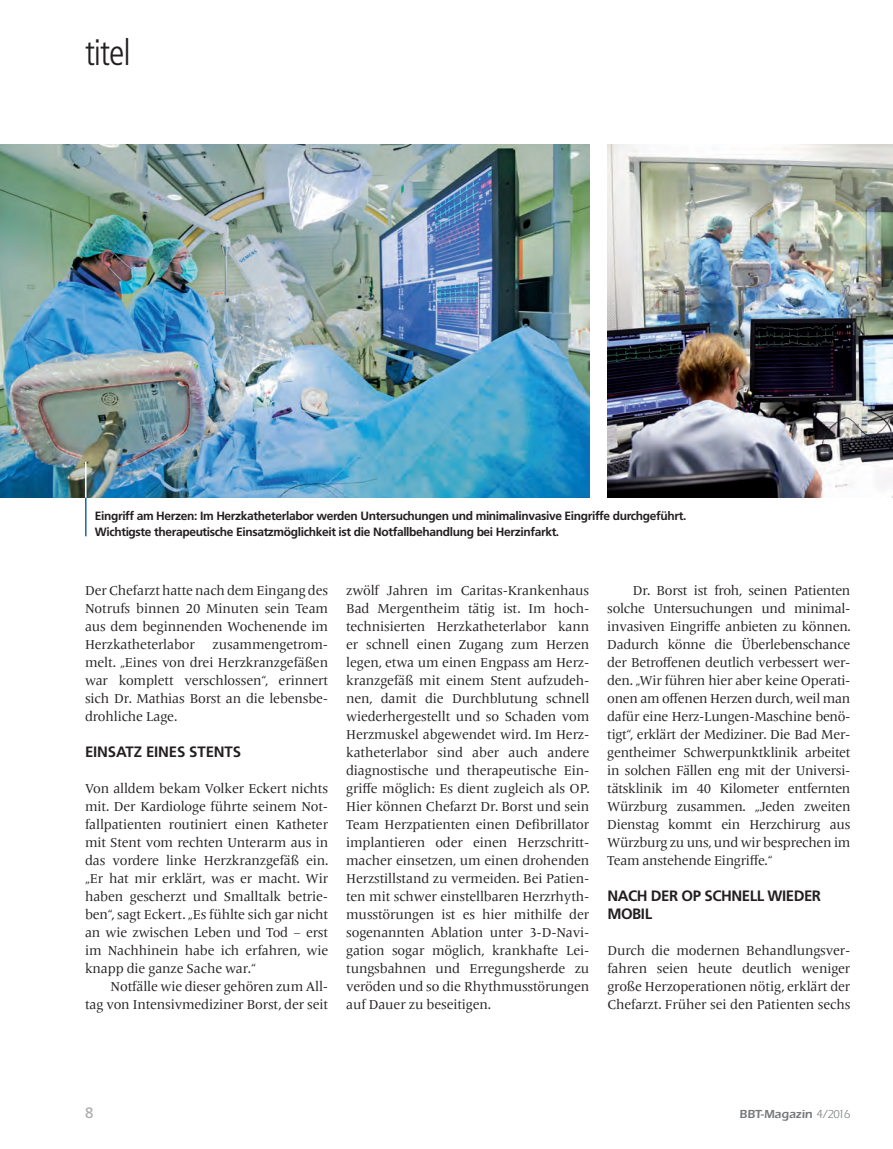
<style>
.page{position:relative;width:893px;height:1149px;background:#fff}
.page>*{position:absolute;margin:0;border:0;box-sizing:border-box;transform-origin:0 0}
.t1{font:300 condensed 36px "Frutiger LT Pro";letter-spacing:-.03em;color:#231f20}
.t2{font:700 15px/18px "Frutiger";letter-spacing:-.03em;color:#231f20}
.t3{font:700 15px "Frutiger";letter-spacing:-.01em;color:#231f20}
.t4{font:15px "Frutiger";color:#aaabaf}
.t5{font:13.5px/18px "Frutiger Serif LT Pro";letter-spacing:-.01em;color:#231f20;text-align:justify}
.t6{font:700 12px/16.5px "Frutiger";letter-spacing:-.03em;color:#231f20}
.t7{font:600 12px "ITC Eras LT";color:#76787b}
.s1{font-weight:400}
</style>
<div class="page">
<img style="left:607px;top:145px;width:286px;height:352px">
<img style="left:0;top:145px;width:589px;height:352px">
<hr style="left:85px;top:497px;width:2px;height:39px;background:#1768b4">
<hr style="left:85px;top:461px;width:2px;height:36px;background:#fff">
<h1 class="t1" style="left:85px;top:32px;width:47px">titel</h1>
<p class="t6" style="left:95px;top:507px;width:593px">Eingriff am Herzen: Im Herzkatheterlabor werden Untersuchungen und minimalinvasive Eingriffe durchgeführt.<br>Wichtigste therapeutische Einsatzmöglichkeit ist die Notfallbehandlung bei Herzinfarkt.</p>
<p class="t5" style="left:85px;top:581px;width:245px">Der Chefarzt hatte nach dem Eingang des Notrufs binnen 20 Minuten sein Team aus dem beginnenden Wochenende im Herzkatheterlabor</p>
<p class="t5" style="left:85px;top:635px;width:245px;text-indent:128px">zusammengetrom&shy;melt. „Eines von drei Herzkranzgefäßen war komplett verschlossen“, erinnert sich Dr. Mathias Borst an die lebensbe&shy;drohliche Lage.</p>
<p class="t3" style="left:85px;top:743px;width:158px">EINSATZ EINES STENTS</p>
<p class="t5" style="left:85px;top:779px;width:245px">Von alldem bekam Volker Eckert nichts mit. Der Kardiologe führte seinem Not&shy;fallpatienten routiniert einen Katheter mit Stent vom rechten Unterarm aus in das vordere linke Herzkranzgefäß ein. „Er hat mir erklärt, was er macht. Wir haben gescherzt und Smalltalk betrie&shy;ben“, sagt Eckert. „Es fühlte sich gar nicht an wie zwischen Leben und Tod – erst im Nachhinein habe ich erfahren, wie knapp die ganze Sache war.“</p>
<p class="t5" style="left:85px;top:977px;width:245px;text-align:right">Notfälle wie dieser gehören zum All-<br>tag von Intensivmediziner Borst, der seit</p>
<p class="t5" style="left:346px;top:581px;width:245px">zwölf Jahren im Caritas-Krankenhaus Bad Mergentheim tätig ist. Im hoch&shy;technisierten Herzkatheterlabor kann er schnell einen Zugang zum Herzen legen, etwa um einen Engpass am Herz&shy;kranzgefäß mit einem Stent aufzudeh&shy;nen, damit die Durchblutung schnell wiederhergestellt und so Schaden vom Herzmuskel abgewendet wird. Im Herz&shy;katheterlabor sind aber auch andere diagnostische und therapeutische Ein&shy;griffe möglich: Es dient zugleich als OP.<br>Hier können Chefarzt Dr. Borst und sein Team Herzpatienten einen Defibrillator implantieren oder einen Herzschritt&shy;macher einsetzen, um einen drohenden Herzstillstand zu vermeiden. Bei Patien&shy;ten mit schwer einstellbaren Herzrhyth&shy;musstörungen ist es hier mithilfe der sogenannten Ablation unter 3-D-Navi&shy;gation sogar möglich, krankhafte Lei&shy;tungsbahnen und Erregungsherde zu veröden und so die Rhythmusstörungen auf Dauer zu beseitigen.</p>
<p class="t5" style="left:607px;top:581px;width:245px;text-indent:26px">Dr. Borst ist froh, seinen Patienten solche Untersuchungen und minimal&shy;invasiven Eingriffe anbieten zu können.<br>Dadurch könne die Überlebenschance der Betroffenen deutlich verbessert wer&shy;den. „Wir führen hier aber keine Operati&shy;onen am offenen Herzen durch, weil man dafür eine Herz-Lungen-Maschine benö&shy;tigt“, erklärt der Mediziner. Die Bad Mer&shy;gentheimer Schwerpunktklinik arbeitet in solchen Fällen eng mit der Universi&shy;tätsklinik im 40 Kilometer entfernten Würzburg zusammen. „Jeden zweiten Dienstag kommt ein Herzchirurg aus Würzburg zu uns, und wir besprechen im Team anstehende Eingriffe.“</p>
<p class="t2" style="left:607px;top:886px;width:215px">NACH DER OP SCHNELL WIEDER<br>MOBIL</p>
<p class="t5" style="left:607px;top:941px;width:245px">Durch die modernen Behandlungsver&shy;fahren seien heute deutlich weniger große Herzoperationen nötig, erklärt der Chefarzt. Früher sei den Patienten sechs</p>
<p class="t4" style="left:85px;top:1103px;width:10px">8</p>
<p class="t7" style="left:739px;top:1106px;width:112px">BBT-Magazin <span class="s1">4/2016</span></p>
</div>
